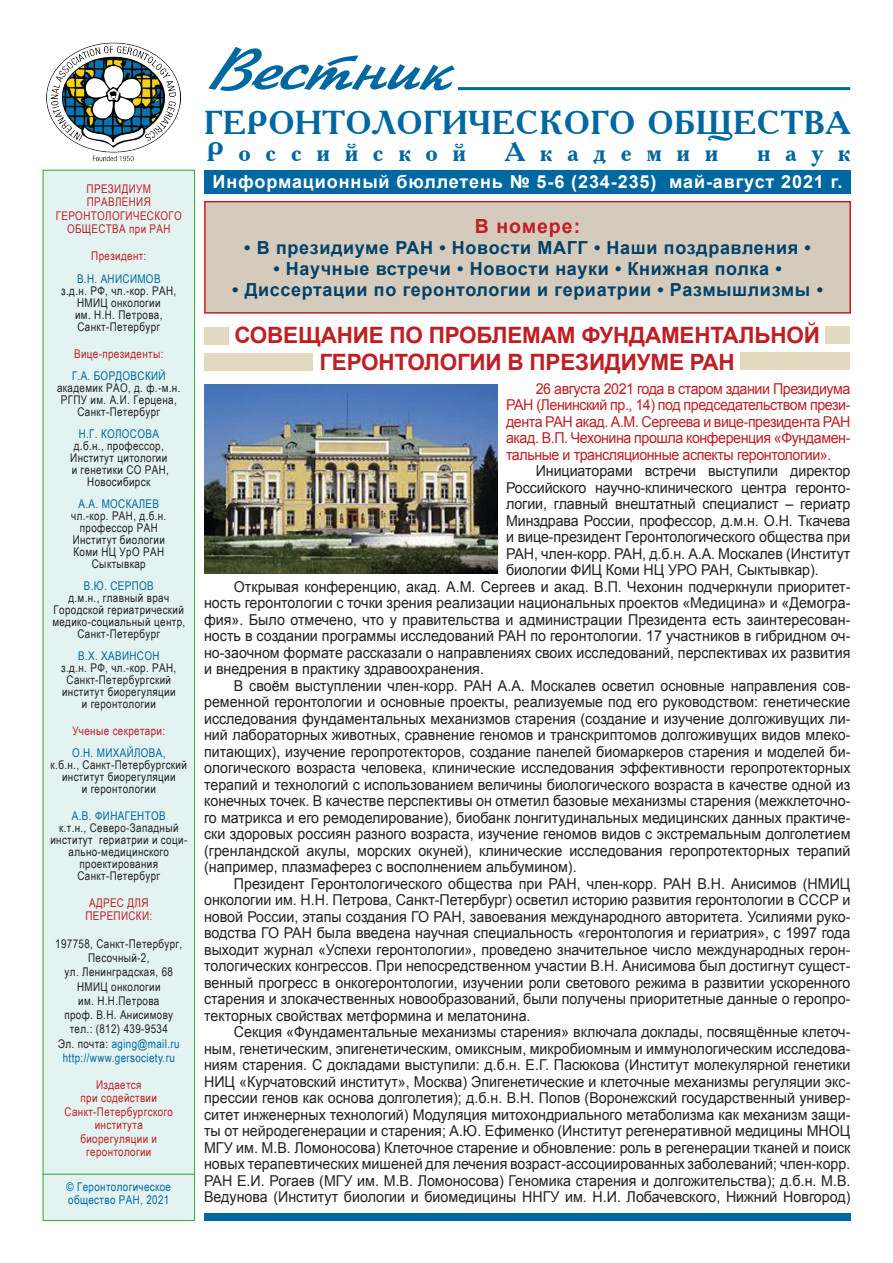
<style>
.page{position:relative;width:893px;height:1263px;background:#fff}
.page>*{position:absolute;margin:0;border:0;box-sizing:border-box;transform-origin:0 0}
.t1{font:63px "Jikharev";color:#0068a0;scale:1.2 1}
.t2{font:700 33px "Academy";letter-spacing:.01em;color:#0068a0}
.t3{font:700 27px "Academy";letter-spacing:.54em;color:#0068a0}
.Заголовок_01{font:700 22.5px "Arial";letter-spacing:-.01em;color:#bf1f24}
.t4{font:700 19.5px "Arial";letter-spacing:.05em;color:#bf1f24}
.t5{font:700 18px "Arial";letter-spacing:.035em;color:#004169}
.t6{font:700 18px "Arial";letter-spacing:.05em;color:#fff}
.Текст_01{font:15px/16.5px "Arial";color:#231f20;text-align:justify;scale:.95 1}
.Текст_01-2{font:15px/16.5px "Arial";letter-spacing:-.03em;color:#bf1f24;text-align:justify;scale:.95 1}
.t7{font:12px/14.2px "Arial Narrow";letter-spacing:.03em;color:#231f20;text-align:center}
.t8{font:12px/13.5px "Arial Narrow";letter-spacing:.03em;color:#bf1f24;text-align:center}
.t9{font:12px "Arial Narrow";letter-spacing:.03em;color:#0068a0}
.s1{color:#0068a0}
</style>
<div class="page">
<img style="left:47px;top:42px;width:133px;height:120px">
<div style="left:43px;top:170px;width:152px;height:1050px;background:#e3f3f1"></div>
<div style="left:43px;top:170px;width:152px;height:1051px;border:1px solid #41ad49"></div>
<hr style="left:42px;top:1174px;width:153px;height:1px;background:#41ad49">
<hr style="left:458px;top:87px;width:392px;height:3px;background:#0068a0">
<div style="left:204px;top:170px;width:646px;height:23px;background:#0068a0"></div>
<div style="left:204px;top:1213px;width:646px;height:7px;background:#0068a0"></div>
<div style="left:205px;top:202px;width:645px;height:111px;background:#d5cbbc"></div>
<div style="left:204px;top:201px;width:647px;height:113px;border:2px solid #bf1f24"></div>
<div style="left:205px;top:327px;width:24px;height:17px;background:#e4dac2"></div>
<div style="left:825px;top:326px;width:25px;height:18px;background:#e4dac2"></div>
<div style="left:205px;top:353px;width:108px;height:17px;background:#e4dac2"></div>
<div style="left:741px;top:352px;width:109px;height:18px;background:#e4dac2"></div>
<img style="left:204px;top:385px;width:293px;height:188px">
<p class="t8" style="left:87px;top:182px;width:66px">ПРЕЗИДИУМ</p>
<p class="t8" style="left:87px;top:195px;width:65px">ПРАВЛЕНИЯ</p>
<p class="t8" style="left:56px;top:209px;width:127px">ГЕРОНТОЛОГИЧЕСКОГО</p>
<p class="t8" style="left:67px;top:222px;width:105px">ОБЩЕСТВА при РАН</p>
<p class="t8" style="left:91px;top:249px;width:57px">Президент:</p>
<p class="t9" style="left:77px;top:269px;width:85px">В.Н. АНИСИМОВ</p>
<p class="t7" style="left:61px;top:283px;width:116px">з.д.н. РФ, чл.-кор. РАН,</p>
<p class="t7" style="left:77px;top:295px;width:85px">НМИЦ онкологии</p>
<p class="t7" style="left:75px;top:307px;width:89px">им. Н.Н. Петpова,</p>
<p class="t7" style="left:77px;top:319px;width:84px">Санкт-Петеpбуpг</p>
<p class="t8" style="left:74px;top:346px;width:91px">Вице-президенты:</p>
<p class="t9" style="left:72px;top:366px;width:95px">Г.А. БОРДОВСКИЙ</p>
<p class="t7" style="left:57px;top:380px;width:125px">академик РАО, д. ф.-м.н.</p>
<p class="t7" style="left:61px;top:392px;width:117px">РГПУ им. А.И. Герцена,</p>
<p class="t7" style="left:77px;top:404px;width:84px">Санкт-Петеpбуpг</p>
<p class="t9" style="left:79px;top:424px;width:82px">Н.Г. КОЛОСОВА</p>
<p class="t7" style="left:74px;top:438px;width:91px">д.б.н., профессор,</p>
<p class="t7" style="left:70px;top:450px;width:99px">Институт цитологии</p>
<p class="t7" style="left:72px;top:462px;width:99px">и генетики СО РАН,</p>
<p class="t7" style="left:87px;top:474px;width:65px">Новосибирск</p>
<p class="t9" style="left:79px;top:494px;width:82px">А.А. МОСКАЛЕВ</p>
<p class="t7" style="left:71px;top:508px;width:97px">чл.-кор. РАН, д.б.н.</p>
<p class="t7" style="left:80px;top:520px;width:79px">профессор РАН</p>
<p class="t7" style="left:73px;top:532px;width:94px">Институт биологии</p>
<p class="t7" style="left:73px;top:544px;width:92px">Коми НЦ УрО РАН</p>
<p class="t7" style="left:92px;top:556px;width:55px">Сыктывкар</p>
<p class="t9" style="left:84px;top:576px;width:71px">В.Ю. СЕРПОВ</p>
<p class="t7" style="left:68px;top:590px;width:102px">д.м.н., главный врач</p>
<p class="t7" style="left:54px;top:602px;width:132px">Городской гериатрический</p>
<p class="t7" style="left:52px;top:614px;width:134px">медико-социальный центр,</p>
<p class="t7" style="left:77px;top:626px;width:84px">Санкт-Петербург</p>
<p class="t9" style="left:78px;top:646px;width:83px">В.Х. ХАВИНСОН</p>
<p class="t7" style="left:61px;top:660px;width:116px">з.д.н. РФ, чл.-кор. РАН,</p>
<p class="t7" style="left:67px;top:672px;width:106px">Санкт-Петербургский</p>
<p class="t7" style="left:62px;top:684px;width:115px">институт биорегуляции</p>
<p class="t7" style="left:82px;top:696px;width:76px">и геронтологии</p>
<p class="t8" style="left:72px;top:723px;width:94px">Ученые секретари:</p>
<p class="t9" style="left:72px;top:743px;width:95px">О.Н. МИХАЙЛОВА,</p>
<p class="t7" style="left:51px;top:757px;width:138px">к.б.н., Санкт-Петербургский</p>
<p class="t7" style="left:62px;top:769px;width:115px">институт биорегуляции</p>
<p class="t7" style="left:82px;top:781px;width:76px">и геронтологии</p>
<p class="t9" style="left:72px;top:806px;width:95px">А.В. ФИНАГЕНТОВ</p>
<p class="t7" style="left:59px;top:820px;width:121px">к.т.н., Северо-Западный</p>
<p class="t7" style="left:50px;top:833px;width:138px;line-height:12px">институт гериатрии и соци&shy;ально-медицинского</p>
<p class="t7" style="left:79px;top:856px;width:80px">проектирования</p>
<p class="t7" style="left:77px;top:868px;width:84px">Санкт-Петербург</p>
<p class="t8" style="left:85px;top:895px;width:68px">АДРЕС ДЛЯ<br>ПЕРЕПИСКИ:</p>
<p class="t7" style="left:55px;top:936px;width:129px">197758, Санкт-Петербург,<br>Песочный-2,<br>ул. Ленинградская, 68<br>НМИЦ онкологии<br>им. Н.Н.Петрова<br>проф. В.Н. Анисимову тел.: (812) 439-9534<br>Эл. почта: <span class="s1">aging@mail.ru http://www.gersociety.ru</span></p>
<p class="t8" style="left:65px;top:1077px;width:110px">Издается<br>при содействии<br>Санкт-Петербургского института биорегуляции и геронтологии</p>
<p class="t9" style="left:66px;top:1178px;width:106px">© Геронтологическое</p>
<p class="t9" style="left:68px;top:1191px;width:103px">общество РАН, 2021</p>
<p class="t1" style="left:204px;top:35px;width:207px">Вестник</p>
<p class="t2" style="left:204px;top:101px;width:648px">ГЕРОНТОЛОГИЧЕСКОГО ОБЩЕСТВА</p>
<p class="t3" style="left:206px;top:134px;width:261px">Российской</p>
<p class="t3" style="left:505px;top:134px;width:215px">Академии</p>
<p class="t3" style="left:757px;top:134px;width:95px">наук</p>
<p class="t6" style="left:212px;top:170px;width:631px">Информационный бюллетень № 5-6 (234-235) май-август 2021 г.</p>
<p class="t4" style="left:475px;top:213px;width:107px">В номере:</p>
<p class="t5" style="left:244px;top:236px;width:568px">• В президиуме РАН • Новости МАГГ • Наши поздравления •</p>
<p class="t5" style="left:273px;top:257px;width:510px">• Научные встречи • Новости науки • Книжная полка •</p>
<p class="t5" style="left:232px;top:278px;width:592px">• Диссертации по геронтологии и гериатрии • Размышлизмы •</p>
<p class="Заголовок_01" style="left:234px;top:320px;width:587px">СОВЕЩАНИЕ ПО ПРОБЛЕМАМ ФУНДАМЕНТАЛЬНОЙ</p>
<p class="Заголовок_01" style="left:319px;top:347px;width:417px">ГЕРОНТОЛОГИИ В ПРЕЗИДИУМЕ РАН</p>
<p class="Текст_01-2" style="left:506px;top:380px;width:364px;text-indent:30px">26 августа 2021 года в старом здании Президиума РАН (Ленинский пр., 14) под председательством прези&shy;дента РАН акад. А.М. Сергеева и вице-президента РАН акад. В.П. Чехонина прошла конференция «Фундамен&shy;тальные и трансляционные аспекты геронтологии».</p>
<p class="Текст_01" style="left:506px;top:463px;width:364px;text-indent:30px">Инициаторами встречи выступили директор Российского научно-клинического центра геронто&shy;логии, главный внештатный специалист – гериатр Минздрава России, профессор, д.м.н. О.Н. Ткачева и вице-президент Геронтологического общества при РАН, член-корр. РАН, д.б.н. А.А. Москалев (Институт биологии ФИЦ Коми НЦ УРО РАН, Сыктывкар).</p>
<p class="Текст_01" style="left:204px;top:578px;width:682px;text-indent:30px">Открывая конференцию, акад. А.М. Сергеев и акад. В.П. Чехонин подчеркнули приоритет&shy;ность геронтологии с точки зрения реализации национальных проектов «Медицина» и «Демогра&shy;фия». Было отмечено, что у правительства и администрации Президента есть заинтересован&shy;ность в создании программы исследований РАН по геронтологии. 17 участников в гибридном оч&shy;но-заочном формате рассказали о направлениях своих исследований, перспективах их развития и внедрения в практику здравоохранения.</p>
<p class="Текст_01" style="left:204px;top:677px;width:682px;text-indent:30px">В своём выступлении член-корр. РАН А.А. Москалев осветил основные направления сов&shy;ременной геронтологии и основные проекты, реализуемые под его руководством: генетические исследования фундаментальных механизмов старения (создание и изучение долгоживущих ли&shy;ний лабораторных животных, сравнение геномов и транскриптомов долгоживущих видов млеко&shy;питающих), изучение геропротекторов, создание панелей биомаркеров старения и моделей би&shy;ологического возраста человека, клинические исследования эффективности геропротекторных терапий и технологий с использованием величины биологического возраста в качестве одной из конечных точек. В качестве перспективы он отметил базовые механизмы старения (межклеточно&shy;го матрикса и его ремоделирование), биобанк лонгитудинальных медицинских данных практиче&shy;ски здоровых россиян разного возраста, изучение геномов видов с экстремальным долголетием (гренландской акулы, морских окуней), клинические исследования геропротекторных терапий (например, плазмаферез с восполнением альбумином).</p>
<p class="Текст_01" style="left:204px;top:875px;width:682px;text-indent:30px">Президент Геронтологического общества при РАН, член-корр. РАН В.Н. Анисимов (НМИЦ онкологии им. Н.Н. Петрова, Санкт-Петербург) осветил историю развития геронтологии в СССР и новой России, этапы создания ГО РАН, завоевания международного авторитета. Усилиями руко&shy;водства ГО РАН была введена научная специальность «геронтология и гериатрия», с 1997 года выходит журнал «Успехи геронтологии», проведено значительное число международных герон&shy;тологических конгрессов. При непосредственном участии В.Н. Анисимова был достигнут сущест&shy;венный прогресс в онкогеронтологии, изучении роли светового режима в развитии ускоренного старения и злокачественных новообразований, были получены приоритетные данные о геропро&shy;текторных свойствах метформина и мелатонина.</p>
<p class="Текст_01" style="left:204px;top:1024px;width:682px;text-indent:30px">Секция «Фундаментальные механизмы старения» включала доклады, посвящённые клеточ&shy;ным, генетическим, эпигенетическим, омиксным, микробиомным и иммунологическим исследова&shy;ниям старения. С докладами выступили: д.б.н. Е.Г. Пасюкова (Институт молекулярной генетики НИЦ «Курчатовский институт», Москва) Эпигенетические и клеточные механизмы регуляции экс&shy;прессии генов как основа долголетия); д.б.н. В.Н. Попов (Воронежский государственный универ&shy;ситет инженерных технологий) Модуляция митохондриального метаболизма как механизм защи&shy;ты от нейродегенерации и старения; А.Ю. Ефименко (Институт регенеративной медицины МНОЦ МГУ им. М.В. Ломоносова) Клеточное старение и обновление: роль в регенерации тканей и поиск новых терапевтических мишеней для лечения возраст-ассоциированных заболеваний; член-корр.<br>РАН Е.И. Рогаев (МГУ им. М.В. Ломоносова) Геномика старения и долгожительства); д.б.н. М.В.<br>Ведунова (Институт биологии и биомедицины ННГУ им. Н.И. Лобачевского, Нижний Новгород)</p>
</div>
